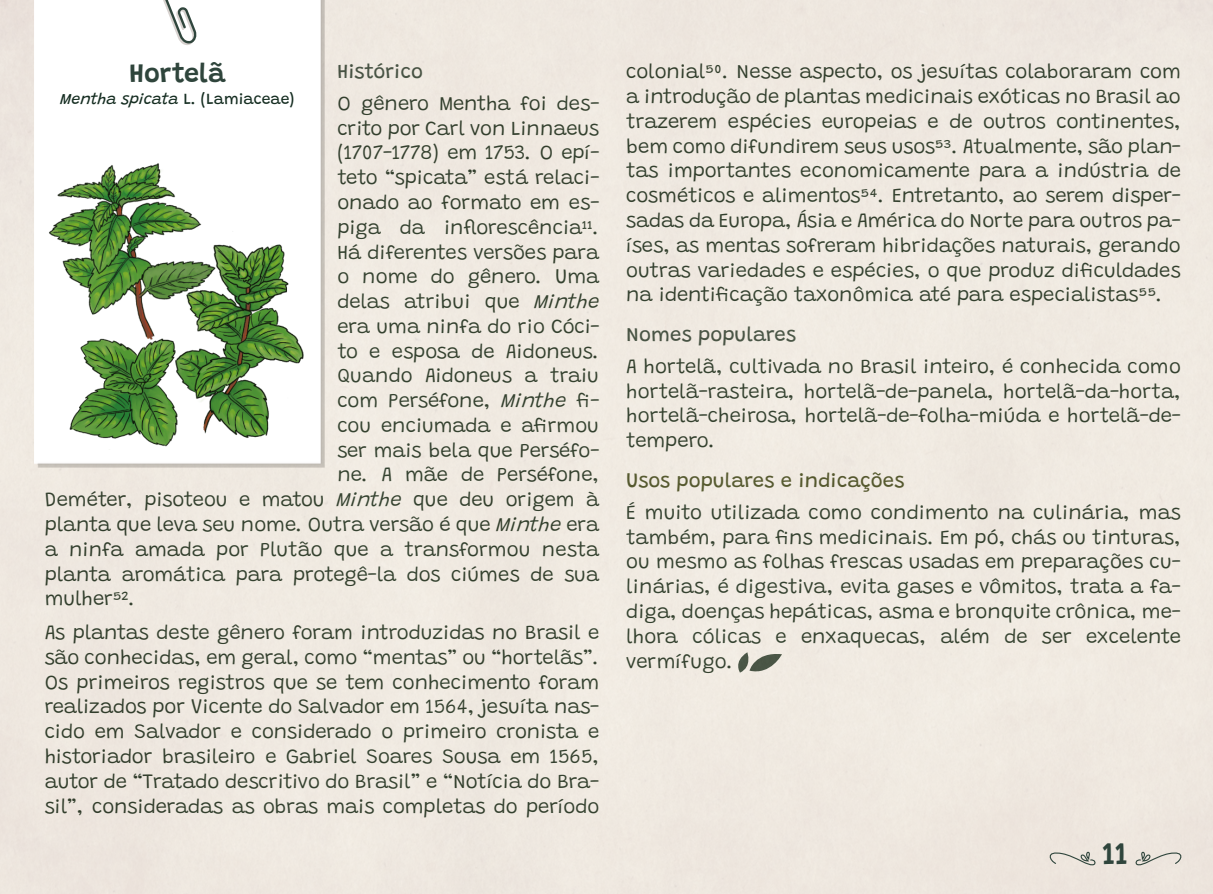
<style>
.page{position:relative;width:1213px;height:894px;background:#fff}
.page>*{position:absolute;margin:0;border:0;box-sizing:border-box;transform-origin:0 0}
.t1{font:600 31.5px "Grandstander";color:#2f453c}
.t2{font:600 27px "Grandstander";color:#2f453c}
.t3{font:300 20.25px/24.8px "Grandstander";letter-spacing:-.005em;color:#152d21;text-align:justify}
.t4{font:20.25px "Grandstander";color:#3f4b21}
.t5{font:20.25px "Grandstander";color:#2f453c}
.t6{font:italic 15.75px "Grandstander";color:#152d21}
.s1{font-style:normal}
.s2{font-style:italic}
</style>
<div class="page">
<div style="left:0;top:0;width:1212px;height:893px;background:#f0e9e1"></div>
<img style="left:34px;top:0;width:290px;height:467px">
<svg style="left:160px;top:0;width:37px;height:45px"></svg>
<img style="left:48px;top:160px;width:257px;height:289px">
<svg style="left:1134px;top:848px;width:53px;height:20px"></svg>
<svg style="left:1043px;top:848px;width:52px;height:20px"></svg>
<h2 class="t2" style="left:129px;top:62px;width:98px">Hortelã</h2>
<p class="t6" style="left:60px;top:93px;width:236px">Mentha spicata <span class="s1">L. (Lamiaceae)</span></p>
<p class="t5" style="left:337px;top:63px;width:87px">Histórico</p>
<p class="t3" style="left:337px;top:93px;width:263px">O gênero Mentha foi des-</p>
<p class="t3" style="left:337px;top:117px;width:263px">crito por Carl von Linnaeus</p>
<p class="t3" style="left:337px;top:142px;width:263px">(1707-1778) em 1753. O epí-</p>
<p class="t3" style="left:337px;top:167px;width:263px">teto “spicata” está relaci-</p>
<p class="t3" style="left:337px;top:192px;width:263px">onado ao formato em es-</p>
<p class="t3" style="left:337px;top:216px;width:263px">piga da inflorescência¹¹.</p>
<p class="t3" style="left:337px;top:241px;width:263px">Há diferentes versões para</p>
<p class="t3" style="left:337px;top:266px;width:263px">o nome do gênero. Uma</p>
<p class="t3" style="left:337px;top:291px;width:263px">delas atribui que <span class="s2">Minthe</span></p>
<p class="t3" style="left:337px;top:315px;width:263px">era uma ninfa do rio Cóci-</p>
<p class="t3" style="left:337px;top:340px;width:263px">to e esposa de Aidoneus.</p>
<p class="t3" style="left:337px;top:365px;width:263px">Quando Aidoneus a traiu</p>
<p class="t3" style="left:337px;top:390px;width:263px">com Perséfone, <span class="s2">Minthe</span> fi-</p>
<p class="t3" style="left:337px;top:414px;width:263px">cou enciumada e afirmou</p>
<p class="t3" style="left:337px;top:439px;width:263px">ser mais bela que Perséfo-</p>
<p class="t3" style="left:337px;top:464px;width:263px">ne. A mãe de Perséfone,</p>
<p class="t3" style="left:45px;top:489px;width:556px">Deméter, pisoteou e matou <span class="s2">Minthe</span> que deu origem à</p>
<p class="t3" style="left:45px;top:513px;width:556px">planta que leva seu nome. Outra versão é que <span class="s2">Minthe</span> era</p>
<p class="t3" style="left:45px;top:538px;width:556px">a ninfa amada por Plutão que a transformou nesta</p>
<p class="t3" style="left:45px;top:563px;width:556px">planta aromática para protegê-la dos ciúmes de sua</p>
<p class="t3" style="left:45px;top:588px;width:92px">mulher⁵².</p>
<p class="t3" style="left:45px;top:621px;width:556px">As plantas deste gênero foram introduzidas no Brasil e são conhecidas, em geral, como “mentas” ou “hortelãs”.<br>Os primeiros registros que se tem conhecimento foram realizados por Vicente do Salvador em 1564, jesuíta nas&shy;cido em Salvador e considerado o primeiro cronista e historiador brasileiro e Gabriel Soares Sousa em 1565, autor de “Tratado descritivo do Brasil” e “Notícia do Bra&shy;sil”, consideradas as obras mais completas do período</p>
<p class="t3" style="left:626px;top:61px;width:556px">colonial⁵⁰. Nesse aspecto, os jesuítas colaboraram com a introdução de plantas medicinais exóticas no Brasil ao trazerem espécies europeias e de outros continentes, bem como difundirem seus usos⁵³. Atualmente, são plan&shy;tas importantes economicamente para a indústria de cosméticos e alimentos⁵⁴. Entretanto, ao serem disper&shy;sadas da Europa, Ásia e América do Norte para outros pa&shy;íses, as mentas sofreram hibridações naturais, gerando outras variedades e espécies, o que produz dificuldades na identificação taxonômica até para especialistas⁵⁵.</p>
<p class="t5" style="left:626px;top:326px;width:171px">Nomes populares</p>
<p class="t3" style="left:626px;top:355px;width:556px">A hortelã, cultivada no Brasil inteiro, é conhecida como hortelã-rasteira, hortelã-de-panela, hortelã-da-horta, hortelã-cheirosa, hortelã-de-folha-miúda e hortelã-de&shy;tempero.</p>
<p class="t4" style="left:626px;top:472px;width:280px">Usos populares e indicações</p>
<p class="t3" style="left:626px;top:501px;width:556px">É muito utilizada como condimento na culinária, mas também, para fins medicinais. Em pó, chás ou tinturas, ou mesmo as folhas frescas usadas em preparações cu&shy;linárias, é digestiva, evita gases e vômitos, trata a fa&shy;diga, doenças hepáticas, asma e bronquite crônica, me&shy;lhora cólicas e enxaquecas, além de ser excelente vermífugo.</p>
<h1 class="t1" style="left:1102px;top:841px;width:27px">11</h1>
</div>
